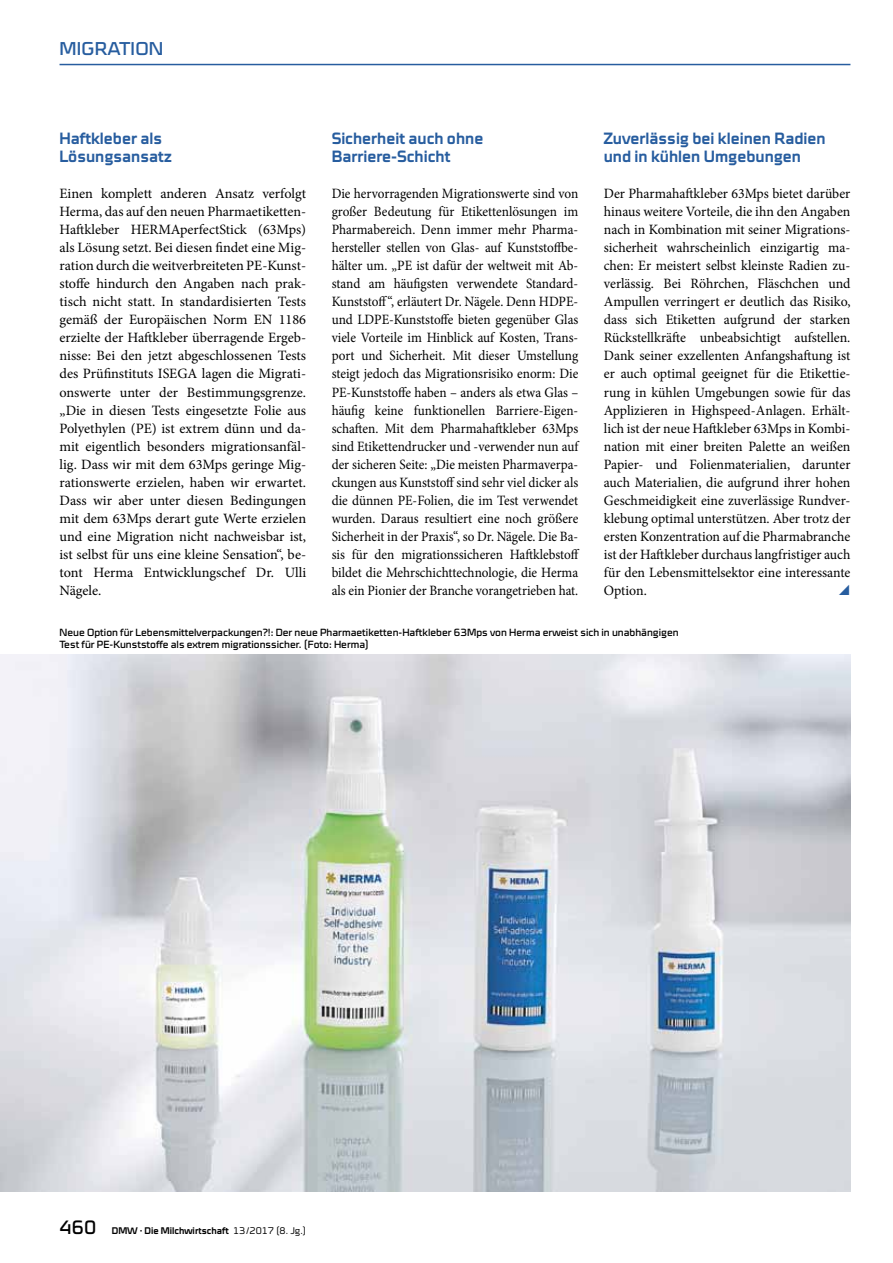
<style>
.page{position:relative;width:893px;height:1263px;background:#fff}
.page>*{position:absolute;margin:0;border:0;box-sizing:border-box;transform-origin:0 0}
.t1{font:18.75px "Cube OT";letter-spacing:.01em;color:#275d9f}
.t2{font:700 16.5px/18px "Cube OT";color:#275d9f}
.t3{font:14.25px/18px "Minion Pro";color:#000;text-align:justify}
.t4{font:14.25px/18px "Minion Pro";color:#000;text-align:justify;scale:.93 1}
.t5{font:10.5px/12px "Cube OT";color:#000}
.t6{font:700 9.75px "Cube OT";color:#000}
.s1{font-weight:400;font-size:19.5px}
.s2{font-weight:300}
</style>
<div class="page">
<hr style="left:60px;top:64px;width:790px;height:1px;background:#275d9f">
<img style="left:0;top:655px;width:850px;height:537px">
<h1 class="t1" style="left:60px;top:38px;width:105px">Migration</h1>
<p class="t2" style="left:60px;top:129px;width:114px">Haftkleber als<br>Lösungsansatz</p>
<p class="t3" style="left:60px;top:184px;width:248px">Einen komplett anderen Ansatz verfolgt Herma, das auf den neuen Pharmaetiketten-Haftkleber HERMAperfectStick (63Mps) als Lösung setzt. Bei diesen findet eine Mig&shy;ration durch die weitverbreiteten PE-Kunst&shy;stoffe hindurch den Angaben nach prak&shy;tisch nicht statt. In standardisierten Tests gemäß der Europäischen Norm EN 1186 erzielte der Haftkleber überragende Ergeb&shy;nisse: Bei den jetzt abgeschlossenen Tests des Prüfinstituts ISEGA lagen die Migrati&shy;onswerte unter der Bestimmungsgrenze. „Die in diesen Tests eingesetzte Folie aus Polyethylen (PE) ist extrem dünn und da&shy;mit eigentlich besonders migrationsanfäl&shy;lig. Dass wir mit dem 63Mps geringe Mig&shy;rationswerte erzielen, haben wir erwartet.<br>Dass wir aber unter diesen Bedingungen mit dem 63Mps derart gute Werte erzielen und eine Migration nicht nachweisbar ist, ist selbst für uns eine kleine Sensation“, be&shy;tont Herma Entwicklungschef Dr. Ulli Nägele.</p>
<p class="t2" style="left:332px;top:129px;width:153px">Sicherheit auch ohne<br>Barriere-Schicht</p>
<p class="t4" style="left:332px;top:184px;width:268px">Die hervorragenden Migrationswerte sind von großer Bedeutung für Etikettenlösungen im Pharmabereich. Denn immer mehr Pharma&shy;hersteller stellen von Glas- auf Kunststoffbe&shy;hälter um. „PE ist dafür der weltweit mit Ab&shy;stand am häufigsten verwendete Standard-Kunststoff“, erläutert Dr. Nägele. Denn HDPE&shy;und LDPE-Kunststoffe bieten gegenüber Glas viele Vorteile im Hinblick auf Kosten, Trans&shy;port und Sicherheit. Mit dieser Umstellung steigt jedoch das Migrationsrisiko enorm: Die PE-Kunststoffe haben – anders als etwa Glas – häufig keine funktionellen Barriere-Eigen&shy;schaften. Mit dem Pharmahaftkleber 63Mps sind Etikettendrucker und -verwender nun auf der sicheren Seite: „Die meisten Pharmaverpa&shy;ckungen aus Kunststoff sind sehr viel dicker als die dünnen PE-Folien, die im Test verwendet wurden. Daraus resultiert eine noch größere Sicherheit in der Praxis“, so Dr. Nägele. Die Ba&shy;sis für den migrationssicheren Haftklebstoff bildet die Mehrschichttechnologie, die Herma als ein Pionier der Branche vorangetrieben hat.</p>
<p class="t2" style="left:604px;top:129px;width:223px">Zuverlässig bei kleinen Radien und in kühlen Umgebungen</p>
<p class="t3" style="left:604px;top:184px;width:248px">Der Pharmahaftkleber 63Mps bietet darüber hinaus weitere Vorteile, die ihn den Angaben nach in Kombination mit seiner Migrations&shy;sicherheit wahrscheinlich einzigartig ma&shy;chen: Er meistert selbst kleinste Radien zu&shy;verlässig. Bei Röhrchen, Fläschchen und Ampullen verringert er deutlich das Risiko, dass sich Etiketten aufgrund der starken Rückstellkräfte unbeabsichtigt aufstellen.<br>Dank seiner exzellenten Anfangshaftung ist er auch optimal geeignet für die Etikettie&shy;rung in kühlen Umgebungen sowie für das Applizieren in Highspeed-Anlagen. Erhält&shy;lich ist der neue Haftkleber 63Mps in Kombi&shy;nation mit einer breiten Palette an weißen Papier- und Folienmaterialien, darunter auch Materialien, die aufgrund ihrer hohen Geschmeidigkeit eine zuverlässige Rundver&shy;klebung optimal unterstützen. Aber trotz der ersten Konzentration auf die Pharmabranche ist der Haftkleber durchaus langfristiger auch für den Lebensmittelsektor eine interessante Option.</p>
<p class="t5" style="left:60px;top:626px;width:621px">Neue Option für Lebensmittelverpackungen?!: Der neue Pharmaetiketten-Haftkleber 63Mps von Herma erweist sich in unabhängigen<br>Test für PE-Kunststoffe als extrem migrationssicher. (Foto: Herma)</p>
<p class="t6" style="left:60px;top:1225px;width:248px"><span class="s1">460</span> DMW · Die Milchwirtschaft <span class="s2">13/2017 (8. Jg.)</span></p>
</div>
